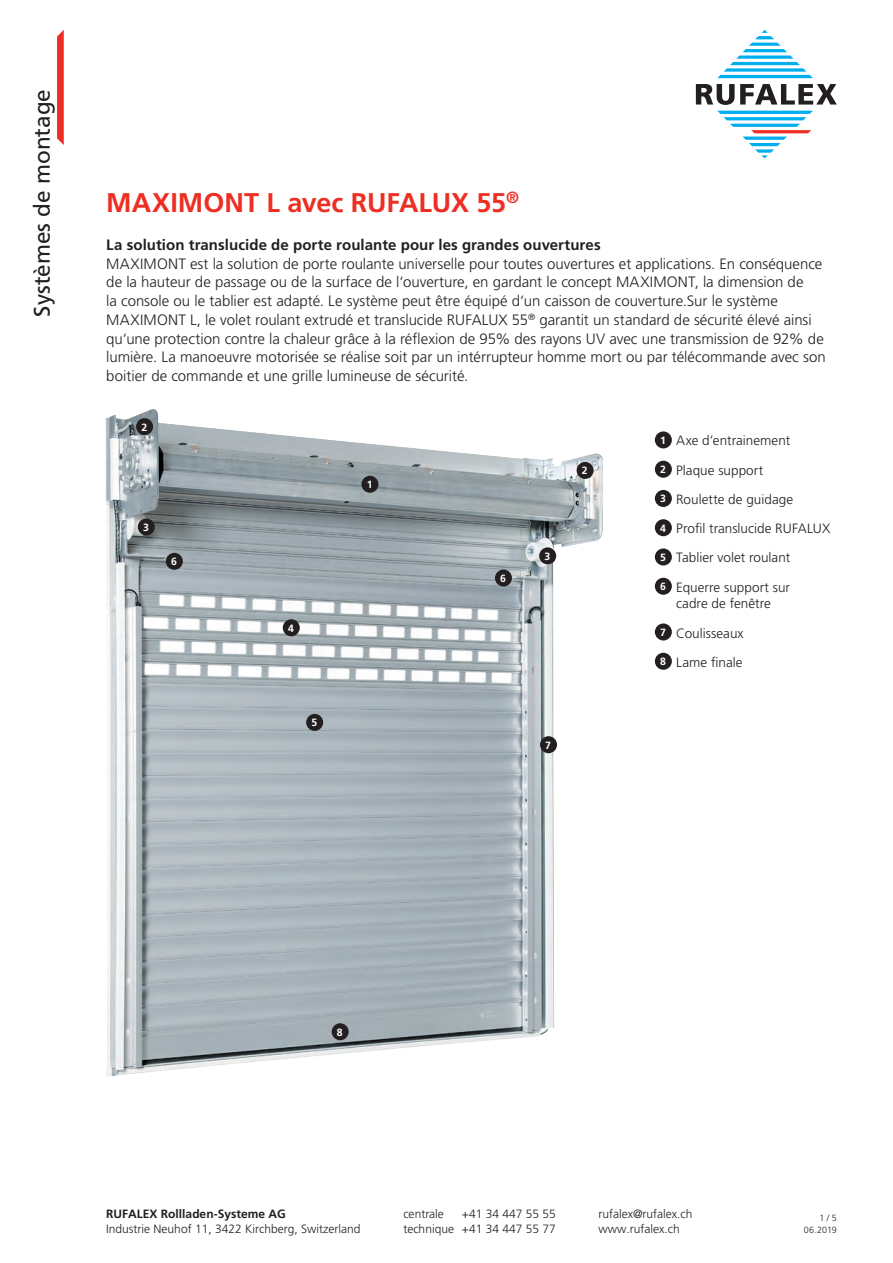
<style>
.page{position:relative;width:893px;height:1263px;background:#fff}
.page>*{position:absolute;margin:0;border:0;box-sizing:border-box;transform-origin:0 0}
.t1{font:700 27px "Frutiger LT Std";color:#ee2e22}
.t2{font:23.1px "Frutiger LT Std";letter-spacing:.01em;color:#231f20}
.t3{font:22.5px "Frutiger LT Std";color:#231f20}
.t4{font:300 15px/18.8px "Frutiger LT Std";color:#231f20}
.t5{font:700 15px "Frutiger LT Std";letter-spacing:.005em;color:#231f20}
.t6{font:300 13.5px/29.2px "Frutiger LT Std";letter-spacing:.005em;color:#231f20}
.t7{font:300 12px/15px "Frutiger LT Std";color:#231f20}
.t8{font:700 12px "Frutiger LT Std";color:#231f20}
.t9{font:700 10.5px "Frutiger LT Std";color:#fff}
.t10{font:300 9px/12px "Frutiger LT Std";letter-spacing:-.005em;color:#231f20;text-align:right}
.s1{font-weight:700;font-size:10.5px;color:#fff}
</style>
<div class="page">
<img style="left:105px;top:409px;width:498px;height:668px">
<div style="left:361px;top:476px;width:17px;height:17px;background:#231f20;border-radius:50%"></div>
<div style="left:136px;top:418px;width:17px;height:17px;background:#231f20;border-radius:50%"></div>
<div style="left:577px;top:462px;width:17px;height:17px;background:#231f20;border-radius:50%"></div>
<div style="left:539px;top:547px;width:17px;height:17px;background:#231f20;border-radius:50%"></div>
<div style="left:138px;top:518px;width:17px;height:17px;background:#231f20;border-radius:50%"></div>
<div style="left:283px;top:619px;width:17px;height:17px;background:#231f20;border-radius:50%"></div>
<div style="left:306px;top:714px;width:17px;height:17px;background:#231f20;border-radius:50%"></div>
<div style="left:166px;top:553px;width:17px;height:17px;background:#231f20;border-radius:50%"></div>
<div style="left:495px;top:569px;width:17px;height:17px;background:#231f20;border-radius:50%"></div>
<div style="left:540px;top:736px;width:17px;height:17px;background:#231f20;border-radius:50%"></div>
<div style="left:332px;top:1023px;width:17px;height:17px;background:#231f20;border-radius:50%"></div>
<div style="left:655px;top:431px;width:17px;height:17px;background:#231f20;border-radius:50%"></div>
<div style="left:655px;top:461px;width:17px;height:17px;background:#231f20;border-radius:50%"></div>
<div style="left:655px;top:490px;width:17px;height:17px;background:#231f20;border-radius:50%"></div>
<div style="left:655px;top:519px;width:17px;height:17px;background:#231f20;border-radius:50%"></div>
<div style="left:655px;top:548px;width:17px;height:17px;background:#231f20;border-radius:50%"></div>
<div style="left:655px;top:578px;width:17px;height:17px;background:#231f20;border-radius:50%"></div>
<div style="left:655px;top:623px;width:17px;height:17px;background:#231f20;border-radius:50%"></div>
<div style="left:655px;top:653px;width:17px;height:17px;background:#231f20;border-radius:50%"></div>
<svg style="left:717px;top:30px;width:96px;height:48px"></svg>
<svg style="left:717px;top:111px;width:96px;height:48px"></svg>
<svg style="left:696px;top:84px;width:141px;height:21px"></svg>
<svg style="left:57px;top:30px;width:7px;height:115px"></svg>
<h3 class="t3" style="left:29px;top:317px;width:229px;rotate:-90deg">Systèmes de montage</h3>
<h2 class="t2" style="left:47px;top:100px;width:158px;rotate:90deg">ECONOMIC 37</h2>
<h1 class="t1" style="left:106px;top:186px;width:414px">MAXIMONT L avec RUFALUX 55<sup>®</sup></h1>
<p class="t5" style="left:106px;top:236px;width:496px">La solution translucide de porte roulante pour les grandes ouvertures</p>
<p class="t4" style="left:106px;top:254px;width:721px">MAXIMONT est la solution de porte roulante universelle pour toutes ouvertures et applications. En conséquence de la hauteur de passage ou de la surface de l‘ouverture, en gardant le concept MAXIMONT, la dimension de<br>la console ou le tablier est adapté. Le système peut être équipé d‘un caisson de couverture.Sur le système MAXIMONT L, le volet roulant extrudé et translucide RUFALUX 55<sup>®</sup> garantit un standard de sécurité élevé ainsi qu‘une protection contre la chaleur grâce à la réflexion de 95% des rayons UV avec une transmission de 92% de lumière. La manoeuvre motorisée se réalise soit par un intérrupteur homme mort ou par télécommande avec son boitier de commande et une grille lumineuse de sécurité.</p>
<p class="t9" style="left:141px;top:421px;width:7px">2</p>
<p class="t9" style="left:143px;top:521px;width:7px">3</p>
<p class="t9" style="left:171px;top:555px;width:7px">6</p>
<p class="t9" style="left:367px;top:478px;width:7px">1</p>
<p class="t9" style="left:288px;top:622px;width:7px">4</p>
<p class="t9" style="left:311px;top:716px;width:7px">5</p>
<p class="t9" style="left:500px;top:572px;width:7px">6</p>
<p class="t9" style="left:544px;top:550px;width:7px">3</p>
<p class="t9" style="left:582px;top:464px;width:7px">2</p>
<p class="t9" style="left:545px;top:739px;width:7px">7</p>
<p class="t6" style="left:660px;top:426px;width:172px"><span class="s1">1</span> Axe d’entrainement<br><span class="s1">2</span> Plaque support<br><span class="s1">3</span> Roulette de guidage<br><span class="s1">4</span> Profil translucide RUFALUX<br><span class="s1">5</span> Tablier volet roulant<br><span class="s1">6</span> Equerre support sur</p>
<p class="t6" style="left:660px;top:589px;width:112px;text-indent:16px">cadre de fenêtre<br><span class="s1">7</span> Coulisseaux<br><span class="s1">8</span> Lame finale</p>
<p class="t9" style="left:337px;top:1026px;width:7px">8</p>
<p class="t8" style="left:106px;top:1207px;width:181px">RUFALEX Rollladen-Systeme AG</p>
<p class="t7" style="left:403px;top:1207px;width:42px">centrale</p>
<p class="t7" style="left:462px;top:1207px;width:95px">+41 34 447 55 55</p>
<p class="t7" style="left:106px;top:1222px;width:256px">Industrie Neuhof 11, 3422 Kirchberg, Switzerland</p>
<p class="t7" style="left:403px;top:1222px;width:154px">technique +41 34 447 55 77</p>
<p class="t7" style="left:598px;top:1207px;width:96px">rufalex@rufalex.ch www.rufalex.ch</p>
<p class="t10" style="left:804px;top:1212px;width:34px">1 / 5<br>06.2019</p>
</div>
